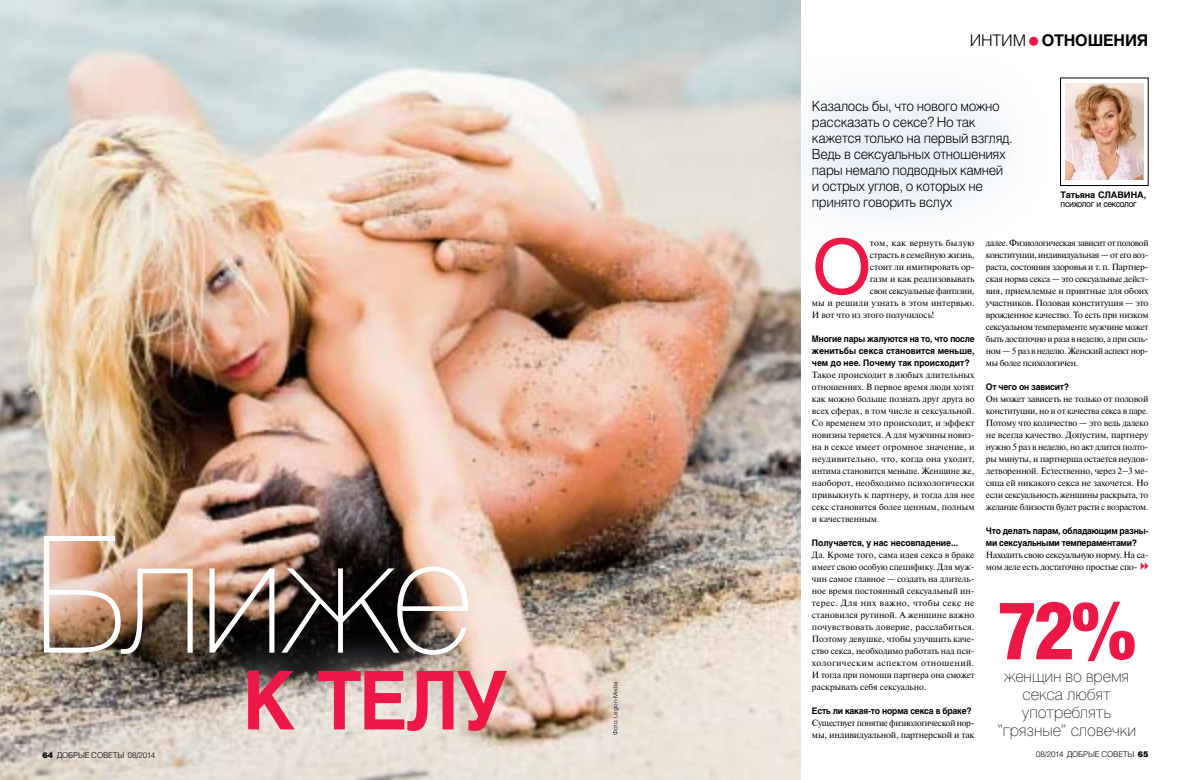
<style>
.page{position:relative;width:1191px;height:780px;background:#fff}
.page>*{position:absolute;margin:0;border:0;box-sizing:border-box;transform-origin:0 0}
.t1{font:100 160.3px "Helios";letter-spacing:-.04em;color:#fff}
.t2{font:700 80.6px "Helios";color:#ed1846;scale:.9 1}
.t3{font:900 80px "Helios Cond";color:#ed1846}
.t4{font:75.1px "Helios";color:#ed1846}
.t5{font:100 16px/18px "Helios";letter-spacing:.005em;color:#000;text-align:center}
.t6{font:700 16px "Helios";color:#000}
.t7{font:300 14px/16px "Helios";letter-spacing:-.025em;color:#000;scale:.95 1}
.t8{font:9px/12px "Newton";letter-spacing:-.02em;color:#000;text-align:justify}
.t9{font:700 9px/12px "Helios";letter-spacing:-.025em;color:#000;scale:.95 1}
.t10{font:700 9px/12px "Helios";letter-spacing:-.025em;color:#000;text-align:justify;scale:.92 1}
.t11{font:700 9px "Helios";letter-spacing:-.005em;color:#000;scale:.95 1}
.t12{font:9px "Newton";letter-spacing:.005em;color:#000}
.t13{font:9px "Newton";letter-spacing:.02em;color:#000}
.t14{font:9px "Helios";letter-spacing:-.035em;color:#000;scale:.95 1}
.t15{font:700 9px "Helios";letter-spacing:-.025em;color:#000}
.t16{font:300 8px "Helios";letter-spacing:-.015em;color:#000}
.t17{font:300 6px "Helios";letter-spacing:-.01em;color:#000}
.s1{font-weight:900}
.s2{font-weight:300}
</style>
<div class="page">
<div style="left:1060px;top:78px;width:88px;height:108px;border:1px solid #000"></div>
<img style="left:0;top:0;width:800px;height:779px">
<div style="left:758px;top:48px;width:300px;height:215px;background:#005baa;opacity:.52"></div>
<div style="left:206px;top:629px;width:339px;height:142px;background:#fff;opacity:.81"></div>
<svg style="left:1140px;top:562px;width:8px;height:8px"></svg>
<img style="left:1065px;top:83px;width:78px;height:96px">
<h1 class="t1" style="left:32px;top:498px;width:442px">Ближе</h1>
<p class="t16" style="left:43px;top:749px;width:114px"><span class="s1">64</span> добрые советы 08/2014</p>
<h2 class="t2" style="left:243px;top:649px;width:295px">к телу</h2>
<p class="t17" style="left:612px;top:735px;width:55px;rotate:-90deg">Фото: Legion-Media</p>
<h3 class="t6" style="left:969px;top:30px;width:180px"><span class="s2">интим</span> отношения</h3>
<h3 class="t7" style="left:812px;top:98px;width:213px">Казалось бы, что нового можно рассказать о сексе? Но так кажется только на первый взгляд.<br>Ведь в сексуальных отношениях пары немало подводных камней и острых углов, о которых не принято говорить вслух</h3>
<p class="t15" style="left:1060px;top:189px;width:87px">Татьяна Славина,</p>
<p class="t14" style="left:1060px;top:198px;width:82px">психолог и сексолог</p>
<h3 class="t4" style="left:812px;top:219px;width:61px">О</h3>
<p class="t13" style="left:870px;top:237px;width:106px">том, как вернуть былую</p>
<p class="t8" style="left:870px;top:249px;width:106px">страсть в семейную жизнь,</p>
<p class="t8" style="left:870px;top:261px;width:106px">стоит ли имитировать ор-</p>
<p class="t8" style="left:870px;top:273px;width:106px">газм и как реализовывать</p>
<p class="t8" style="left:870px;top:285px;width:106px">свои сексуальные фантазии,</p>
<p class="t12" style="left:812px;top:297px;width:164px">мы и решили узнать в этом интервью.</p>
<p class="t8" style="left:812px;top:309px;width:124px">И вот что из этого получилось!</p>
<p class="t10" style="left:812px;top:332px;width:178px">Многие пары жалуются на то, что после женитьбы секса становится меньше, чем до нее. Почему так происходит?</p>
<p class="t8" style="left:812px;top:369px;width:164px">Такое происходит в любых длительных отношениях. В первое время люди хотят как можно больше познать друг друга во всех сферах, в том числе и сексуальной.<br>Со временем это происходит, и эффект новизны теряется. А для мужчины новиз&shy;на в сексе имеет огромное значение, и неудивительно, что, когда она уходит, интима становится меньше. Женщине же, наоборот, необходимо психологически привыкнуть к партнеру, и тогда для нее секс становится более ценным, полным и качественным.</p>
<p class="t11" style="left:812px;top:537px;width:155px">Получается, у нас несовпадение...</p>
<p class="t8" style="left:812px;top:549px;width:164px">Да. Кроме того, сама идея секса в браке имеет свою особую специфику. Для муж&shy;чин самое главное — создать на длитель&shy;ное время постоянный сексуальный ин&shy;терес. Для них важно, чтобы секс не становился рутиной. А женщине важно почувствовать доверие, расслабиться.<br>Поэтому девушке, чтобы улучшить каче&shy;ство секса, необходимо работать над пси&shy;хологическим аспектом отношений.<br>И тогда при помощи партнера она сможет раскрывать себя сексуально.</p>
<p class="t9" style="left:812px;top:704px;width:170px">Есть ли какая-то норма секса в браке?</p>
<p class="t8" style="left:812px;top:717px;width:164px">Существует понятие физиологической нор-</p>
<p class="t8" style="left:812px;top:729px;width:164px">мы, индивидуальной, партнерской и так</p>
<p class="t8" style="left:986px;top:237px;width:164px">далее. Физиологическая зависит от половой конституции, индивидуальная — от его воз&shy;раста, состояния здоровья и т. п. Партнер&shy;ская норма секса — это сексуальные дейст&shy;вия, приемлемые и приятные для обоих участников. Половая конституция — это врожденное качество. То есть при низком сексуальном темпераменте мужчине может быть достаточно и раза в неделю, а при силь&shy;ном — 5 раз в неделю. Женский аспект нор&shy;мы более психологичен.</p>
<p class="t9" style="left:986px;top:380px;width:89px">От чего он зависит?</p>
<p class="t8" style="left:986px;top:393px;width:164px">Он может зависеть не только от половой конституции, но и от качества секса в паре.<br>Потому что количество — это ведь далеко не всегда качество. Допустим, партнеру нужно 5 раз в неделю, но акт длится полто&shy;ры минуты, и партнерша остается неудов&shy;летворенной. Естественно, через 2–3 ме&shy;сяца ей никакого секса не захочется. Но если сексуальность женщины раскрыта, то желание близости будет расти с возрастом.</p>
<p class="t9" style="left:986px;top:524px;width:173px">Что делать парам, обладающим разны&shy;ми сексуальными темпераментами?</p>
<p class="t8" style="left:986px;top:549px;width:164px">Находить свою сексуальную норму. На са&shy;мом деле есть достаточно простые спо-</p>
<h3 class="t3" style="left:997px;top:582px;width:141px">72%</h3>
<h3 class="t5" style="left:997px;top:667px;width:141px">женщин во время секса любят употреблять “грязные” словечки</h3>
<p class="t16" style="left:1036px;top:749px;width:114px">08/2014 добрые советы <span class="s1">65</span></p>
</div>
